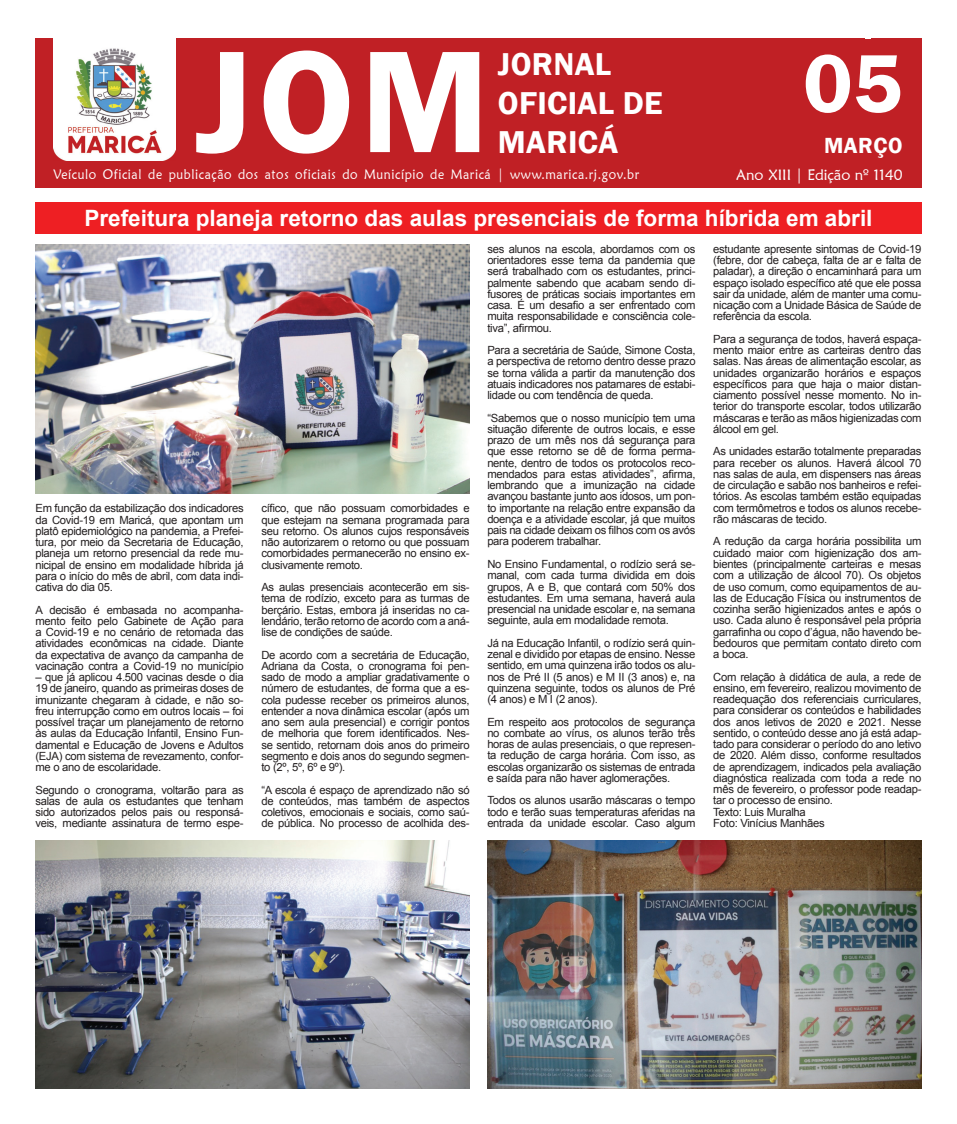
<style>
.page{position:relative;width:957px;height:1124px;background:#fff}
.page>*{position:absolute;margin:0;border:0;box-sizing:border-box;transform-origin:0 0}
.t1{font:600 150px "Franklin Gothic";color:#fff}
.t2{font:600 85px "Franklin Gothic";color:#fff}
.t3{font:600 32.5px/38.8px "Franklin Gothic";letter-spacing:.01em;color:#fff}
.t4{font:700 22.5px "Arial";color:#fff}
.t5{font:600 22.5px "Franklin Gothic";letter-spacing:.025em;color:#fff}
.t6{font:15px "Maiandra GD";color:#fff}
.t7{font:13.75px "Maiandra GD";letter-spacing:.05em;color:#fff;scale:.9 1}
.t8{font:12.5px "Maiandra GD";color:#fff}
.t9{font:11.25px/11.2px "Arial";letter-spacing:-.025em;color:#231f20;text-align:justify}
</style>
<div class="page">
<div style="left:870px;top:38px;width:51px;height:21px;background:#c02025"></div>
<div style="left:35px;top:38px;width:830px;height:21px;background:#c02025"></div>
<div style="left:35px;top:202px;width:886px;height:32px;background:#ee1f23"></div>
<img style="left:35px;top:244px;width:435px;height:249px">
<img style="left:35px;top:840px;width:435px;height:248px">
<img style="left:487px;top:840px;width:434px;height:248px">
<div style="left:35px;top:39px;width:886px;height:149px;background:#c02025"></div>
<img style="left:54px;top:38px;width:121px;height:123px">
<p class="t8" style="left:244px;top:41px;width:414px">JORNAL OFICIAL DE MARICÁ | nº 1140 | Ano XIII | 05 de março de 2021</p>
<h1 class="t1" style="left:195px;top:9px;width:295px">JOM</h1>
<h3 class="t3" style="left:498px;top:45px;width:166px">JORNAL<br>OFICIAL DE<br>MARICÁ</h3>
<h2 class="t2" style="left:803px;top:31px;width:101px">05</h2>
<h3 class="t5" style="left:824px;top:131px;width:80px">MARÇO</h3>
<p class="t7" style="left:54px;top:166px;width:652px">Veículo Oficial de publicação dos atos oficiais do Município de Maricá | www.marica.rj.gov.br</p>
<h3 class="t6" style="left:736px;top:166px;width:168px">Ano XIII | Edição nº 1140</h3>
<h3 class="t4" style="left:84px;top:203px;width:789px">Prefeitura planeja retorno das aulas presenciais de forma híbrida em abril</h3>
<p class="t9" style="left:713px;top:243px;width:210px">estudante apresente sintomas de Covid-19 (febre, dor de cabeça, falta de ar e falta de paladar), a direção o encaminhará para um espaço isolado específico até que ele possa sair da unidade, além de manter uma comu&shy;nicação com a Unidade Básica de Saúde de referência da escola.</p>
<p class="t9" style="left:713px;top:333px;width:210px">Para a segurança de todos, haverá espaça&shy;mento maior entre as carteiras dentro das salas. Nas áreas de alimentação escolar, as unidades organizarão horários e espaços específicos para que haja o maior distan&shy;ciamento possível nesse momento. No in&shy;terior do transporte escolar, todos utilizarão máscaras e terão as mãos higienizadas com álcool em gel.</p>
<p class="t9" style="left:713px;top:446px;width:210px">As unidades estarão totalmente preparadas para receber os alunos. Haverá álcool 70 nas salas de aula, em dispensers nas áreas de circulação e sabão nos banheiros e refei&shy;tórios. As escolas também estão equipadas com termômetros e todos os alunos recebe&shy;rão máscaras de tecido.</p>
<p class="t9" style="left:713px;top:536px;width:210px">A redução da carga horária possibilita um cuidado maior com higienização dos am&shy;bientes (principalmente carteiras e mesas com a utilização de álcool 70). Os objetos de uso comum, como equipamentos de au&shy;las de Educação Física ou instrumentos de cozinha serão higienizados antes e após o uso. Cada aluno é responsável pela própria garrafinha ou copo d’água, não havendo be&shy;bedouros que permitam contato direto com a boca.</p>
<p class="t9" style="left:713px;top:671px;width:210px;text-align:left">Com relação à didática de aula, a rede de ensino, em fevereiro, realizou movimento de readequação dos referenciais curriculares, para considerar os conteúdos e habilidades dos anos letivos de 2020 e 2021. Nesse sentido, o conteúdo desse ano já está adap&shy;tado para considerar o período do ano letivo de 2020. Além disso, conforme resultados de aprendizagem, indicados pela avaliação diagnóstica realizada com toda a rede no mês de fevereiro, o professor pode readap&shy;tar o processo de ensino.<br>Texto: Luis Muralha<br>Foto: Vinícius Manhães</p>
<p class="t9" style="left:487px;top:243px;width:210px">ses alunos na escola, abordamos com os orientadores esse tema da pandemia que será trabalhado com os estudantes, princi&shy;palmente sabendo que acabam sendo di&shy;fusores de práticas sociais importantes em casa. É um desafio a ser enfrentado com muita responsabilidade e consciência cole&shy;tiva”, afirmou.</p>
<p class="t9" style="left:487px;top:344px;width:210px">Para a secretária de Saúde, Simone Costa, a perspectiva de retorno dentro desse prazo se torna válida a partir da manutenção dos atuais indicadores nos patamares de estabi&shy;lidade ou com tendência de queda.</p>
<p class="t9" style="left:487px;top:412px;width:210px">“Sabemos que o nosso município tem uma situação diferente de outros locais, e esse prazo de um mês nos dá segurança para que esse retorno se dê de forma perma&shy;nente, dentro de todos os protocolos reco&shy;mendados para estas atividades”, afirma, lembrando que a imunização na cidade avançou bastante junto aos idosos, um pon&shy;to importante na relação entre expansão da doença e a atividade escolar, já que muitos pais na cidade deixam os filhos com os avós para poderem trabalhar.</p>
<p class="t9" style="left:487px;top:558px;width:210px">No Ensino Fundamental, o rodízio será se&shy;manal, com cada turma dividida em dois grupos, A e B, que contará com 50% dos estudantes. Em uma semana, haverá aula presencial na unidade escolar e, na semana seguinte, aula em modalidade remota.</p>
<p class="t9" style="left:487px;top:637px;width:210px">Já na Educação Infantil, o rodízio será quin&shy;zenal e dividido por etapas de ensino. Nesse sentido, em uma quinzena irão todos os alu&shy;nos de Pré II (5 anos) e M II (3 anos) e, na quinzena seguinte, todos os alunos de Pré (4 anos) e M I (2 anos).</p>
<p class="t9" style="left:487px;top:716px;width:210px">Em respeito aos protocolos de segurança no combate ao vírus, os alunos terão três horas de aulas presenciais, o que represen&shy;ta redução de carga horária. Com isso, as escolas organizarão os sistemas de entrada e saída para não haver aglomerações.</p>
<p class="t9" style="left:487px;top:794px;width:210px">Todos os alunos usarão máscaras o tempo todo e terão suas temperaturas aferidas na entrada da unidade escolar. Caso algum</p>
<p class="t9" style="left:261px;top:502px;width:210px">cífico, que não possuam comorbidades e que estejam na semana programada para seu retorno. Os alunos cujos responsáveis não autorizarem o retorno ou que possuam comorbidades permanecerão no ensino ex&shy;clusivamente remoto.</p>
<p class="t9" style="left:261px;top:581px;width:210px">As aulas presenciais acontecerão em sis&shy;tema de rodízio, exceto para as turmas de berçário. Estas, embora já inseridas no ca&shy;lendário, terão retorno de acordo com a aná&shy;lise de condições de saúde.</p>
<p class="t9" style="left:261px;top:649px;width:210px">De acordo com a secretária de Educação, Adriana da Costa, o cronograma foi pen&shy;sado de modo a ampliar gradativamente o número de estudantes, de forma que a es&shy;cola pudesse receber os primeiros alunos, entender a nova dinâmica escolar (após um ano sem aula presencial) e corrigir pontos de melhoria que forem identificados. Nes&shy;se sentido, retornam dois anos do primeiro segmento e dois anos do segundo segmen&shy;to (2º, 5º, 6º e 9º).</p>
<p class="t9" style="left:261px;top:784px;width:210px">“A escola é espaço de aprendizado não só de conteúdos, mas também de aspectos coletivos, emocionais e sociais, como saú&shy;de pública. No processo de acolhida des-</p>
<p class="t9" style="left:35px;top:502px;width:210px">Em função da estabilização dos indicadores da Covid-19 em Maricá, que apontam um platô epidemiológico na pandemia, a Prefei&shy;tura, por meio da Secretaria de Educação, planeja um retorno presencial da rede mu&shy;nicipal de ensino em modalidade híbrida já para o início do mês de abril, com data indi&shy;cativa do dia 05.</p>
<p class="t9" style="left:35px;top:604px;width:210px">A decisão é embasada no acompanha&shy;mento feito pelo Gabinete de Ação para a Covid-19 e no cenário de retomada das atividades econômicas na cidade. Diante da expectativa de avanço da campanha de vacinação contra a Covid-19 no município</p>
<p class="t9" style="left:35px;top:671px;width:210px">– que já aplicou 4.500 vacinas desde o dia 19 de janeiro, quando as primeiras doses de imunizante chegaram à cidade, e não so&shy;freu interrupção como em outros locais – foi possível traçar um planejamento de retorno às aulas da Educação Infantil, Ensino Fun&shy;damental e Educação de Jovens e Adultos (EJA) com sistema de revezamento, confor&shy;me o ano de escolaridade.</p>
<p class="t9" style="left:35px;top:784px;width:210px">Segundo o cronograma, voltarão para as salas de aula os estudantes que tenham sido autorizados pelos pais ou responsá&shy;veis, mediante assinatura de termo espe-</p>
</div>
